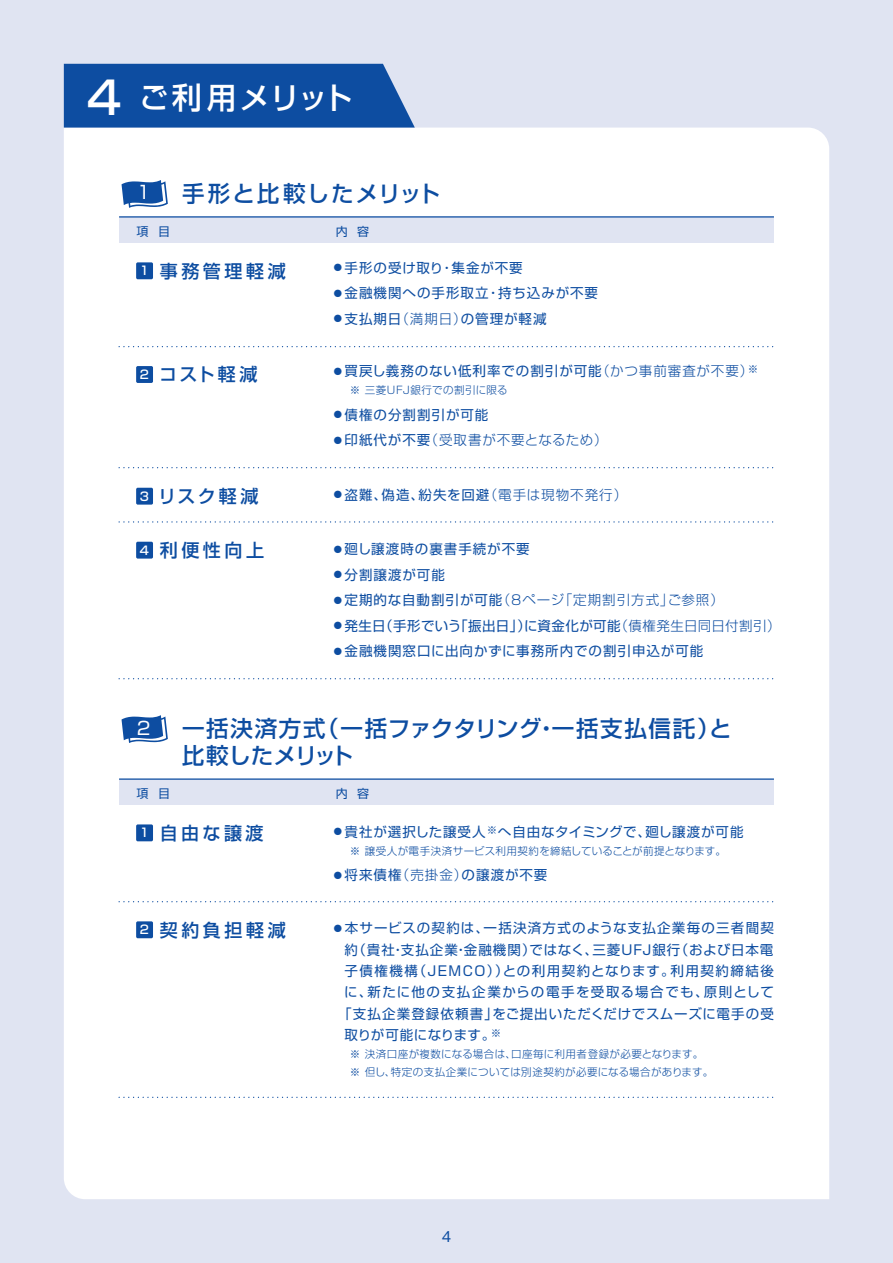
<style>
.page{position:relative;width:893px;height:1263px;background:#e0e4f2}
.page>*{position:absolute;margin:0;border:0;box-sizing:border-box;transform-origin:0 0}
.t1{font:500 45px "Shin Go Pro";color:#fff}
.t2{font:500 30px "Shin Go Pro";letter-spacing:.045em;color:#fff}
.t3{font:500 22.5px "Shin Go Pro";letter-spacing:.075em;color:#0d4da1}
.t4{font:500 22.5px/27px "Shin Go Pro";letter-spacing:.045em;color:#0d4da1}
.t5{font:500 22.5px "Shin Go Pro";letter-spacing:-.015em;color:#0d4da1}
.t6{font:500 18px "Shin Go Pro";letter-spacing:.2em;color:#0d4da1}
.t7{font:18px "Shin Go Pro";color:#fff}
.t8{font:500 15px "Gothic BBB Pro";color:#0d4da1}
.t9{font:13.5px "Shin Go Pro";letter-spacing:.075em;color:#0d4da1}
.t10{font:300 13.5px "Shin Go Pro";letter-spacing:.06em;color:#0d4da1}
.t11{font:13.5px "Shin Go Pro";letter-spacing:.115em;color:#0d4da1}
.t12{font:13.5px "Shin Go Pro";letter-spacing:.095em;color:#0d4da1}
.t13{font:13.5px "Shin Go Pro";letter-spacing:.045em;color:#0d4da1}
.t14{font:300 13.5px "Shin Go Pro";letter-spacing:.035em;color:#0d4da1}
.t15{font:13.5px "Shin Go Pro";letter-spacing:.025em;color:#0d4da1}
.t16{font:13.5px "Shin Go Pro";letter-spacing:.04em;color:#0d4da1}
.t17{font:13.5px "Shin Go Pro";letter-spacing:.03em;color:#0d4da1}
.t18{font:13.5px "Shin Go Pro";letter-spacing:.11em;color:#0d4da1}
.t19{font:12.15px "Shin Go Pro";color:#0d4da1}
.t20{font:12px "Shin Go Pro";color:#0d4da1}
.t21{font:500 12px "Shin Go Pro";color:#fff}
.t22{font:300 10.5px/18px "Shin Go Pro";letter-spacing:.03em;color:#0d4da1}
.t23{font:300 10.5px "Shin Go Pro";letter-spacing:.05em;color:#0d4da1}
.t24{font:10.5px "Shin Go Pro";color:#0d4da1}
.s1{font-size:13.5px}
</style>
<div class="page">
<div style="left:64px;top:128px;width:765px;height:1071px;background:#fff"></div>
<div style="left:64px;top:64px;width:351px;height:64px;background:#0d4da1"></div>
<svg style="left:119px;top:901px;width:655px;height:1px"></svg>
<div style="left:119px;top:217px;width:655px;height:25px;background:#e0e4f2"></div>
<div style="left:119px;top:779px;width:655px;height:26px;background:#e0e4f2"></div>
<svg style="left:119px;top:467px;width:655px;height:1px"></svg>
<svg style="left:119px;top:346px;width:655px;height:1px"></svg>
<hr style="left:119px;top:216px;width:655px;height:2px;background:#0d4da1">
<hr style="left:119px;top:778px;width:655px;height:2px;background:#0d4da1">
<svg style="left:119px;top:1097px;width:655px;height:1px"></svg>
<svg style="left:119px;top:521px;width:655px;height:2px"></svg>
<div style="left:136px;top:262px;width:17px;height:17px;background:#0d4da1;border-radius:2px"></div>
<div style="left:136px;top:366px;width:17px;height:17px;background:#0d4da1;border-radius:2px"></div>
<div style="left:136px;top:488px;width:17px;height:17px;background:#0d4da1;border-radius:2px"></div>
<div style="left:136px;top:542px;width:17px;height:17px;background:#0d4da1;border-radius:2px"></div>
<div style="left:136px;top:824px;width:17px;height:17px;background:#0d4da1;border-radius:2px"></div>
<div style="left:136px;top:921px;width:17px;height:17px;background:#0d4da1;border-radius:2px"></div>
<svg style="left:122px;top:180px;width:46px;height:28px"></svg>
<svg style="left:122px;top:715px;width:46px;height:28px"></svg>
<svg style="left:119px;top:678px;width:655px;height:1px"></svg>
<h1 class="t1" style="left:87px;top:61px;width:36px">4</h1>
<h2 class="t2" style="left:139px;top:73px;width:215px">ご利用メリット</h2>
<h3 class="t7" style="left:137px;top:178px;width:15px">1</h3>
<p class="t20" style="left:137px;top:221px;width:35px">項 目</p>
<h3 class="t3" style="left:182px;top:175px;width:260px">手形と比較したメリット</h3>
<p class="t20" style="left:336px;top:221px;width:35px">内 容</p>
<p class="t21" style="left:140px;top:261px;width:11px">1</p>
<h3 class="t6" style="left:160px;top:256px;width:127px">事務管理軽減</h3>
<p class="t9" style="left:345px;top:256px;width:100px">手形の受け取り</p>
<p class="t9" style="left:451px;top:256px;width:73px">集金が不要</p>
<p class="t19" style="left:332px;top:257px;width:14px">●</p>
<p class="t9" style="left:440px;top:256px;width:15px">・</p>
<p class="t9" style="left:345px;top:282px;width:157px">金融機関への手形取立・</p>
<p class="t9" style="left:498px;top:282px;width:102px">持ち込みが不要</p>
<p class="t19" style="left:332px;top:283px;width:14px">●</p>
<p class="t10" style="left:395px;top:307px;width:73px">（満期日）</p>
<p class="t9" style="left:461px;top:307px;width:87px">の管理が軽減</p>
<p class="t9" style="left:345px;top:307px;width:58px">支払期日</p>
<p class="t19" style="left:332px;top:308px;width:14px">●</p>
<p class="t21" style="left:140px;top:365px;width:11px">2</p>
<h3 class="t6" style="left:159px;top:360px;width:100px">コスト軽減</h3>
<p class="t10" style="left:596px;top:360px;width:144px">（かつ事前審査が不要</p>
<p class="t22" style="left:740px;top:359px;width:20px">※<span class="s1">(</span></p>
<p class="t9" style="left:345px;top:360px;width:259px">買戻し義務のない低利率での割引が可能</p>
<p class="t19" style="left:332px;top:361px;width:14px">●</p>
<p class="t23" style="left:350px;top:382px;width:159px">※ 三菱UFJ銀行での割引に限る</p>
<p class="t9" style="left:345px;top:404px;width:145px">債権の分割割引が可能</p>
<p class="t19" style="left:332px;top:405px;width:14px">●</p>
<p class="t10" style="left:425px;top:429px;width:184px">（受取書が不要となるため(</p>
<p class="t9" style="left:345px;top:429px;width:87px">印紙代が不要</p>
<p class="t19" style="left:332px;top:430px;width:14px">●</p>
<p class="t21" style="left:140px;top:486px;width:11px">3</p>
<h3 class="t6" style="left:158px;top:481px;width:102px">リスク軽減</h3>
<p class="t10" style="left:484px;top:484px;width:145px">（電手は現物不発行(</p>
<p class="t9" style="left:382px;top:484px;width:44px">偽造、</p>
<p class="t9" style="left:419px;top:484px;width:72px">紛失を回避</p>
<p class="t9" style="left:345px;top:484px;width:44px">盗難、</p>
<p class="t19" style="left:332px;top:485px;width:14px">●</p>
<p class="t21" style="left:140px;top:540px;width:11px">4</p>
<h3 class="t6" style="left:160px;top:535px;width:106px">利便性向上</h3>
<p class="t9" style="left:345px;top:538px;width:187px">廻し譲渡時の裏書手続が不要</p>
<p class="t19" style="left:332px;top:539px;width:14px">●</p>
<p class="t9" style="left:345px;top:563px;width:102px">分割譲渡が可能</p>
<p class="t19" style="left:332px;top:564px;width:14px">●</p>
<p class="t10" style="left:497px;top:589px;width:69px">（8ページ</p>
<p class="t10" style="left:559px;top:589px;width:116px">「定期割引方式」</p>
<p class="t10" style="left:668px;top:589px;width:58px">ご参照(</p>
<p class="t9" style="left:345px;top:589px;width:159px">定期的な自動割引が可能</p>
<p class="t19" style="left:332px;top:590px;width:14px">●</p>
<p class="t9" style="left:454px;top:614px;width:78px">「振出日」）</p>
<p class="t9" style="left:379px;top:614px;width:83px">（手形でいう</p>
<p class="t14" style="left:614px;top:614px;width:168px">（債権発生日同日付割引(</p>
<p class="t17" style="left:524px;top:614px;width:98px">に資金化が可能</p>
<p class="t9" style="left:345px;top:614px;width:43px">発生日</p>
<p class="t19" style="left:332px;top:615px;width:14px">●</p>
<p class="t9" style="left:345px;top:640px;width:360px">金融機関窓口に出向かずに事務所内での割引申込が可能</p>
<p class="t19" style="left:332px;top:641px;width:14px">●</p>
<h3 class="t7" style="left:137px;top:713px;width:15px">2</h3>
<h3 class="t5" style="left:316px;top:710px;width:227px">（一括ファクタリング</h3>
<h3 class="t4" style="left:182px;top:712px;width:173px">一括決済方式比較したメリット</h3>
<h3 class="t3" style="left:552px;top:710px;width:181px">一括支払信託 と）</h3>
<h3 class="t3" style="left:535px;top:710px;width:24px">・</h3>
<p class="t20" style="left:137px;top:783px;width:35px">項 目</p>
<p class="t20" style="left:336px;top:783px;width:35px">内 容</p>
<p class="t21" style="left:140px;top:823px;width:11px">1</p>
<h3 class="t6" style="left:160px;top:818px;width:105px">自由な譲渡</h3>
<p class="t16" style="left:498px;top:820px;width:155px">へ自由なタイミングで、</p>
<p class="t9" style="left:345px;top:820px;width:143px">貴社が選択した譲受人</p>
<p class="t9" style="left:645px;top:820px;width:100px">廻し譲渡が可能</p>
<p class="t24" style="left:487px;top:821px;width:12px">※</p>
<p class="t19" style="left:332px;top:822px;width:14px">●</p>
<p class="t22" style="left:350px;top:840px;width:378px">※ 譲受人が電手決済サービス利用契約を締結していることが前提となります。</p>
<p class="t9" style="left:462px;top:864px;width:87px">の譲渡が不要</p>
<p class="t10" style="left:396px;top:864px;width:73px">（売掛金）</p>
<p class="t9" style="left:345px;top:864px;width:59px">将来債権</p>
<p class="t19" style="left:332px;top:865px;width:14px">●</p>
<p class="t21" style="left:140px;top:920px;width:11px">2</p>
<h3 class="t6" style="left:160px;top:915px;width:127px">契約負担軽減</h3>
<p class="t9" style="left:345px;top:917px;width:146px">本サービスの契約は、</p>
<p class="t12" style="left:484px;top:917px;width:292px">一括決済方式のような支払企業毎の三者間契</p>
<p class="t19" style="left:332px;top:918px;width:14px">●</p>
<p class="t9" style="left:675px;top:938px;width:100px">（および日本電</p>
<p class="t9" style="left:345px;top:938px;width:192px">（約 貴社支払企業金融機関）</p>
<p class="t9" style="left:592px;top:938px;width:90px">三菱UFJ銀行</p>
<p class="t9" style="left:530px;top:938px;width:70px">ではなく、</p>
<p class="t9" style="left:391px;top:938px;width:15px">・</p>
<p class="t9" style="left:454px;top:938px;width:15px">・</p>
<p class="t9" style="left:413px;top:960px;width:97px">（JEMCO））</p>
<p class="t18" style="left:670px;top:960px;width:105px">利用契約締結後</p>
<p class="t9" style="left:345px;top:960px;width:75px">子債権機構</p>
<p class="t9" style="left:503px;top:960px;width:174px">との利用契約となります。</p>
<p class="t11" style="left:367px;top:981px;width:343px">新たに他の支払企業からの電手を受取る場合でも、</p>
<p class="t9" style="left:704px;top:981px;width:72px">原則として</p>
<p class="t9" style="left:344px;top:981px;width:30px">に、</p>
<p class="t13" style="left:492px;top:1002px;width:283px">をご提出いただくだけでスムーズに電手の受</p>
<p class="t9" style="left:338px;top:1002px;width:161px">「支払企業登録依頼書」</p>
<p class="t15" style="left:345px;top:1023px;width:152px">取りが可能になります。</p>
<p class="t24" style="left:491px;top:1024px;width:12px">※</p>
<p class="t22" style="left:391px;top:1043px;width:324px;text-indent:-41px">※ 決済口座が複数になる場合は、<br>特定の支払企業については別途契約が必要になる場合があります。</p>
<p class="t22" style="left:511px;top:1043px;width:194px">口座毎に利用者登録が必要となります。</p>
<p class="t22" style="left:350px;top:1061px;width:47px">※ 但し、</p>
<p class="t8" style="left:442px;top:1224px;width:11px">4</p>
</div>
